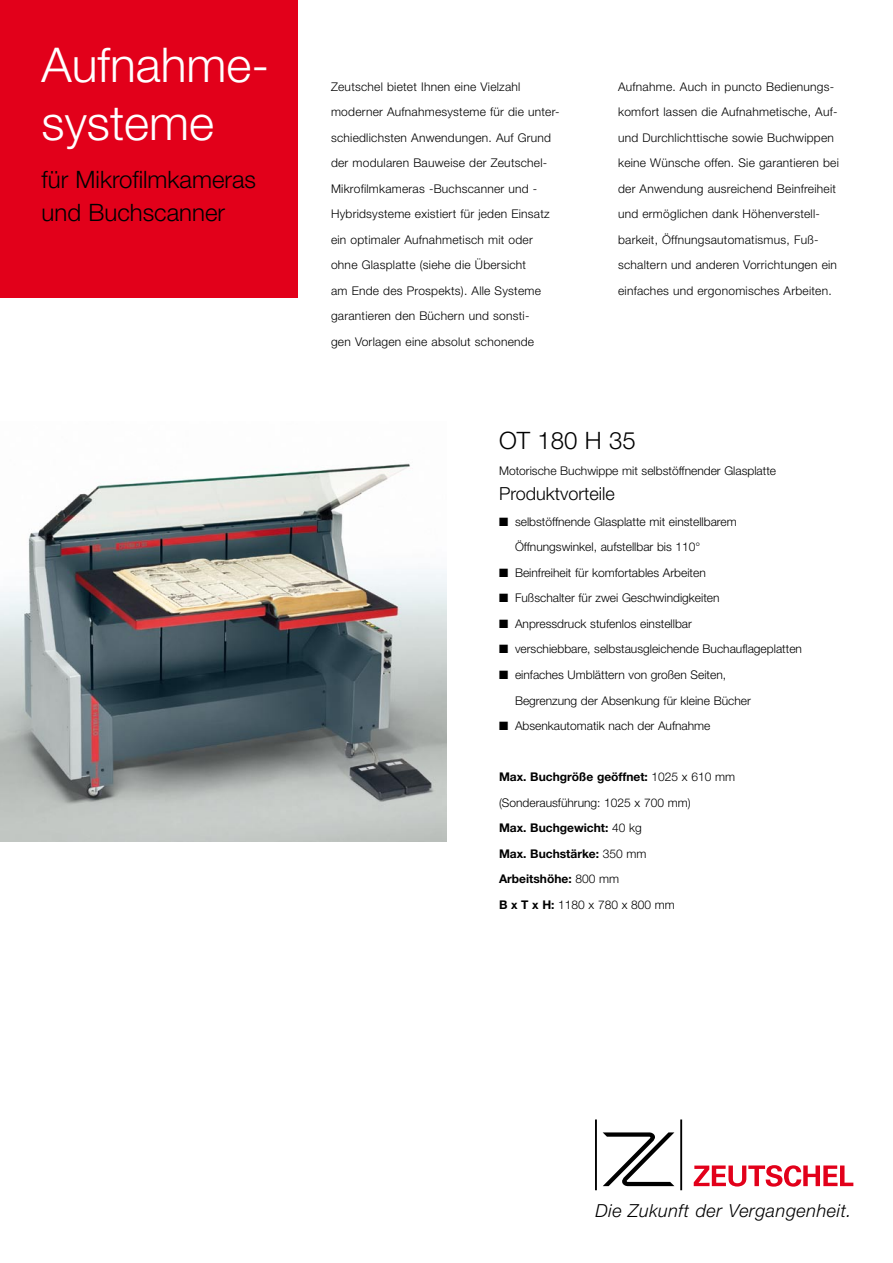
<style>
.page{position:relative;width:893px;height:1263px;background:#fff}
.page>*{position:absolute;margin:0;border:0;box-sizing:border-box;transform-origin:0 0}
.t1{font:300 48px/57.6px "Helvetica Neue";color:#fff}
.t2{font:300 24px/33px "Helvetica Neue";color:#000}
.t3{font:italic 300 18px "Helvetica Neue";letter-spacing:.03em;color:#000}
.t4{font:300 18px "Helvetica Neue";color:#000}
.t5{font:300 12px/25.5px "Helvetica Neue";letter-spacing:.02em;color:#000}
.t6{font:300 12px/25.5px "Helvetica Neue";color:#000}
.t7{font:700 12px/25.5px "Helvetica Neue";color:#000}
.s1{font-weight:300}
</style>
<div class="page">
<img style="left:0;top:463px;width:446px;height:379px">
<div style="left:0;top:0;width:298px;height:298px;background:#e2001a"></div>
<svg style="left:694px;top:1165px;width:159px;height:21px"></svg>
<hr style="left:595px;top:1119px;width:2px;height:71px;background:#000">
<hr style="left:680px;top:1119px;width:2px;height:71px;background:#000">
<svg style="left:603px;top:1132px;width:71px;height:54px"></svg>
<h1 class="t1" style="left:42px;top:35px;width:229px">Aufnahme&shy;systeme</h1>
<h2 class="t2" style="left:42px;top:162px;width:216px">für Mikrofilmkameras und Buchscanner</h2>
<p class="t5" style="left:331px;top:73px;width:230px">Zeutschel bietet Ihnen eine Vielzahl moderner Aufnahmesysteme für die unter&shy;schiedlichsten Anwendungen. Auf Grund der modularen Bauweise der Zeutschel-Mikrofilmkameras -Buchscanner und - Hybridsysteme existiert für jeden Einsatz ein optimaler Aufnahmetisch mit oder ohne Glasplatte (siehe die Übersicht<br>am Ende des Prospekts). Alle Systeme garantieren den Büchern und sonsti-<br>gen Vorlagen eine absolut schonende</p>
<p class="t5" style="left:618px;top:73px;width:222px">Aufnahme. Auch in puncto Bedienungs&shy;komfort lassen die Aufnahme-tische, Auf&shy;und Durchlicht-tische sowie Buchwippen keine Wünsche offen. Sie garantieren bei der Anwendung ausreichend Beinfreiheit und ermöglichen dank Höhen-verstell&shy;barkeit, Öffnungsautomatismus, Fuß&shy;schaltern und anderen Vorrichtungen ein einfaches und ergonomisches Arbeiten.</p>
<h2 class="t2" style="left:499px;top:424px;width:138px">OT 180 H 35</h2>
<p class="t6" style="left:499px;top:458px;width:279px">Motorische Buchwippe mit selbstöffnender Glasplatte</p>
<h3 class="t4" style="left:499px;top:483px;width:117px">Produktvorteile</h3>
<p class="t6" style="left:515px;top:509px;width:223px;text-indent:-16px">■ selbstöffnende Glasplatte mit einstellbarem<br>Öffnungswinkel, aufstellbar bis 110°</p>
<p class="t6" style="left:499px;top:560px;width:208px">■ Beinfreiheit für komfortables Arbeiten</p>
<p class="t6" style="left:499px;top:585px;width:222px">■ Fußschalter für zwei Geschwindigkeiten</p>
<p class="t6" style="left:499px;top:611px;width:194px">■ Anpressdruck stufenlos einstellbar</p>
<p class="t6" style="left:499px;top:636px;width:304px">■ verschiebbare, selbstausgleichende Buchauflageplatten</p>
<p class="t6" style="left:515px;top:662px;width:237px;text-indent:-16px">■ einfaches Umblättern von großen Seiten,<br>Begrenzung der Absenkung für kleine Bücher</p>
<p class="t6" style="left:499px;top:713px;width:213px">■ Absenkautomatik nach der Aufnahme</p>
<p class="t7" style="left:499px;top:764px;width:238px">Max. Buchgröße geöffnet: <span class="s1">1025 x 610 mm (Sonderausführung: 1025 x 700 mm)<br></span>Max. Buchgewicht: <span class="s1">40 kg<br></span>Max. Buchstärke: <span class="s1">350 mm<br></span>Arbeitshöhe: <span class="s1">800 mm<br></span>B x T x H: <span class="s1">1180 x 780 x 800 mm</span></p>
<h3 class="t3" style="left:596px;top:1200px;width:257px">Die Zukunft der Vergangenheit.</h3>
</div>
